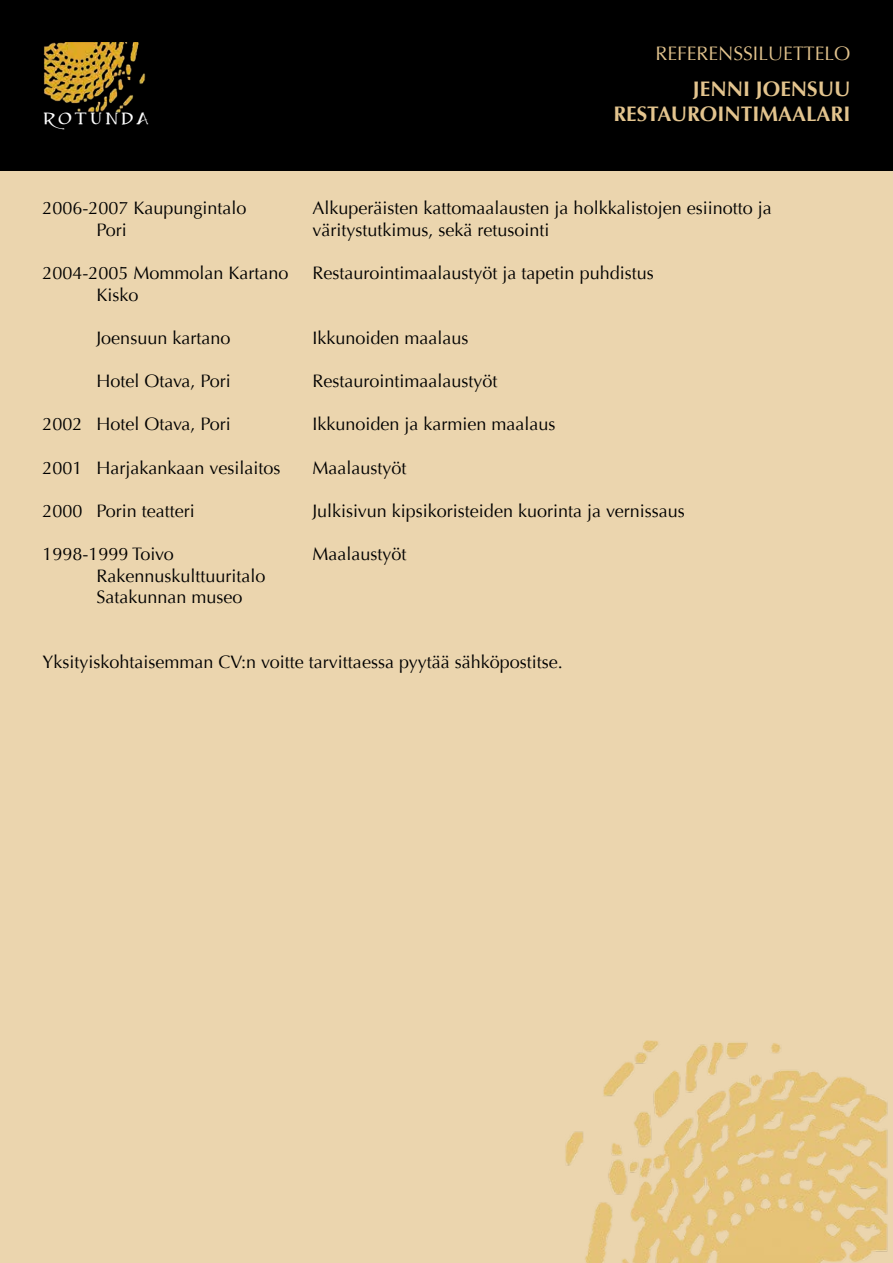
<style>
.page{position:relative;width:893px;height:1263px;background:#ebd5ae}
.page>*{position:absolute;margin:0;border:0;box-sizing:border-box;transform-origin:0 0}
.t1{font:700 21px/25.2px "Optima";color:#e3c48e;text-align:right}
.t2{font:19.5px "Optima";color:#e3c48e}
.t3{font:18.3px "Caeldera";letter-spacing:-.025em;color:#fff}
.t4{font:18px/21.6px "Optima";color:#000}
</style>
<div class="page">
<div style="left:0;top:0;width:893px;height:170px;background:#000"></div>
<img style="left:43px;top:43px;width:103px;height:70px">
<img style="left:565px;top:1040px;width:323px;height:223px">
<p class="t3" style="left:42px;top:111px;width:109px">ROTUNDA</p>
<p class="t2" style="left:655px;top:43px;width:197px">REFERENSSILUETTELO</p>
<p class="t1" style="left:613px;top:77px;width:239px">JENNI JOENSUU<br>RESTAUROINTIMAALARI</p>
<p class="t4" style="left:43px;top:198px;width:206px">2006-2007 Kaupungintalo</p>
<p class="t4" style="left:313px;top:198px;width:461px">Alkuperäisten kattomaalausten ja holkkalistojen esiinotto ja</p>
<p class="t4" style="left:97px;top:219px;width:32px">Pori</p>
<p class="t4" style="left:313px;top:219px;width:239px">väritystutkimus, sekä retusointi</p>
<p class="t4" style="left:43px;top:262px;width:248px">2004-2005 Mommolan Kartano</p>
<p class="t4" style="left:313px;top:262px;width:343px">Restaurointimaalaustyöt ja tapetin puhdistus</p>
<p class="t4" style="left:97px;top:284px;width:44px">Kisko</p>
<p class="t4" style="left:97px;top:327px;width:135px">Joensuun kartano</p>
<p class="t4" style="left:313px;top:327px;width:158px">Ikkunoiden maalaus</p>
<p class="t4" style="left:97px;top:370px;width:136px">Hotel Otava, Pori</p>
<p class="t4" style="left:313px;top:370px;width:187px">Restaurointimaalaustyöt</p>
<p class="t4" style="left:43px;top:414px;width:190px">2002 Hotel Otava, Pori</p>
<p class="t4" style="left:313px;top:414px;width:245px">Ikkunoiden ja karmien maalaus</p>
<p class="t4" style="left:43px;top:457px;width:239px">2001 Harjakankaan vesilaitos</p>
<p class="t4" style="left:313px;top:457px;width:96px">Maalaustyöt</p>
<p class="t4" style="left:43px;top:500px;width:154px">2000 Porin teatteri</p>
<p class="t4" style="left:313px;top:500px;width:374px">Julkisivun kipsikoristeiden kuorinta ja vernissaus</p>
<p class="t4" style="left:43px;top:543px;width:133px">1998-1999 Toivo</p>
<p class="t4" style="left:313px;top:543px;width:96px">Maalaustyöt</p>
<p class="t4" style="left:97px;top:565px;width:171px">Rakennuskulttuuritalo<br>Satakunnan museo</p>
<p class="t4" style="left:43px;top:651px;width:522px">Yksityiskohtaisemman CV:n voitte tarvittaessa pyytää sähköpostitse.</p>
</div>
